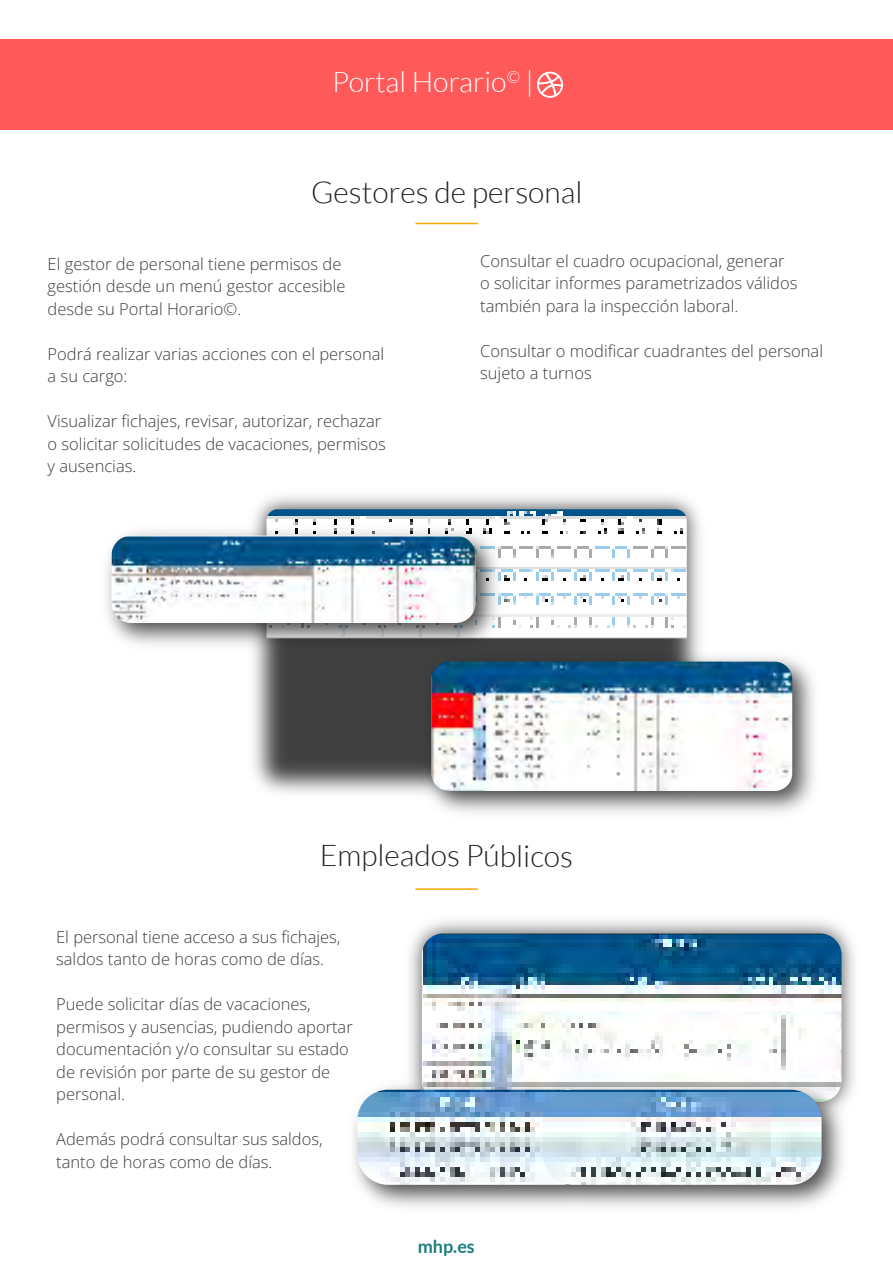
<style>
.page{position:relative;width:893px;height:1263px;background:#fff}
.page>*{position:absolute;margin:0;border:0;box-sizing:border-box;transform-origin:0 0}
.t1{font:300 30px "Lato";color:#212121}
.t2{font:300 28.5px "Lato";color:#fff}
.t3{font:700 18px "Lato";color:#197e80}
.t4{font:300 16.5px/22.5px "Open Sans";color:#3d3d3d}
</style>
<div class="page">
<hr style="left:416px;top:223px;width:62px;height:1px;background:#ffa800">
<hr style="left:415px;top:888px;width:63px;height:2px;background:#ffa800">
<div style="left:0;top:40px;width:893px;height:90px;background:#ff5959"></div>
<svg style="left:537px;top:72px;width:26px;height:26px"></svg>
<img style="left:409px;top:920px;width:446px;height:153px">
<img style="left:422px;top:933px;width:419px;height:140px">
<img style="left:253px;top:495px;width:448px;height:299px">
<img style="left:266px;top:509px;width:421px;height:129px">
<img style="left:106px;top:519px;width:404px;height:138px">
<img style="left:112px;top:536px;width:364px;height:87px">
<img style="left:414px;top:645px;width:400px;height:168px">
<img style="left:431px;top:662px;width:361px;height:129px">
<img style="left:353px;top:1073px;width:502px;height:134px">
<img style="left:357px;top:1090px;width:186px;height:95px">
<img style="left:543px;top:1090px;width:279px;height:95px">
<h2 class="t2" style="left:332px;top:67px;width:203px">Portal Horario<sup>©</sup> |</h2>
<h1 class="t1" style="left:311px;top:176px;width:273px">Gestores de personal</h1>
<p class="t4" style="left:48px;top:252px;width:299px">El gestor de personal tiene permisos de gestión desde un menú gestor accesible desde su Portal Horario©.</p>
<p class="t4" style="left:48px;top:342px;width:338px">Podrá realizar varias acciones con el personal a su cargo:</p>
<p class="t4" style="left:48px;top:409px;width:340px">Visualizar fichajes, revisar, autorizar, rechazar o solicitar solicitudes de vacaciones, permisos y ausencias.</p>
<p class="t4" style="left:480px;top:249px;width:319px">Consultar el cuadro ocupacional, generar o solicitar informes parametrizados válidos también para la inspección laboral.</p>
<p class="t4" style="left:480px;top:339px;width:344px">Consultar o modificar cuadrantes del personal sujeto a turnos</p>
<h1 class="t1" style="left:320px;top:839px;width:255px">Empleados Públicos</h1>
<p class="t4" style="left:56px;top:925px;width:286px">El personal tiene acceso a sus fichajes, saldos tanto de horas como de días.</p>
<p class="t4" style="left:56px;top:993px;width:298px">Puede solicitar días de vacaciones, permisos y ausencias, pudiendo aportar documentación y/o consultar su estado de revisión por parte de su gestor de personal.</p>
<p class="t4" style="left:56px;top:1128px;width:268px">Además podrá consultar sus saldos, tanto de horas como de días.</p>
<p class="t3" style="left:418px;top:1236px;width:59px">mhp.es</p>
</div>
